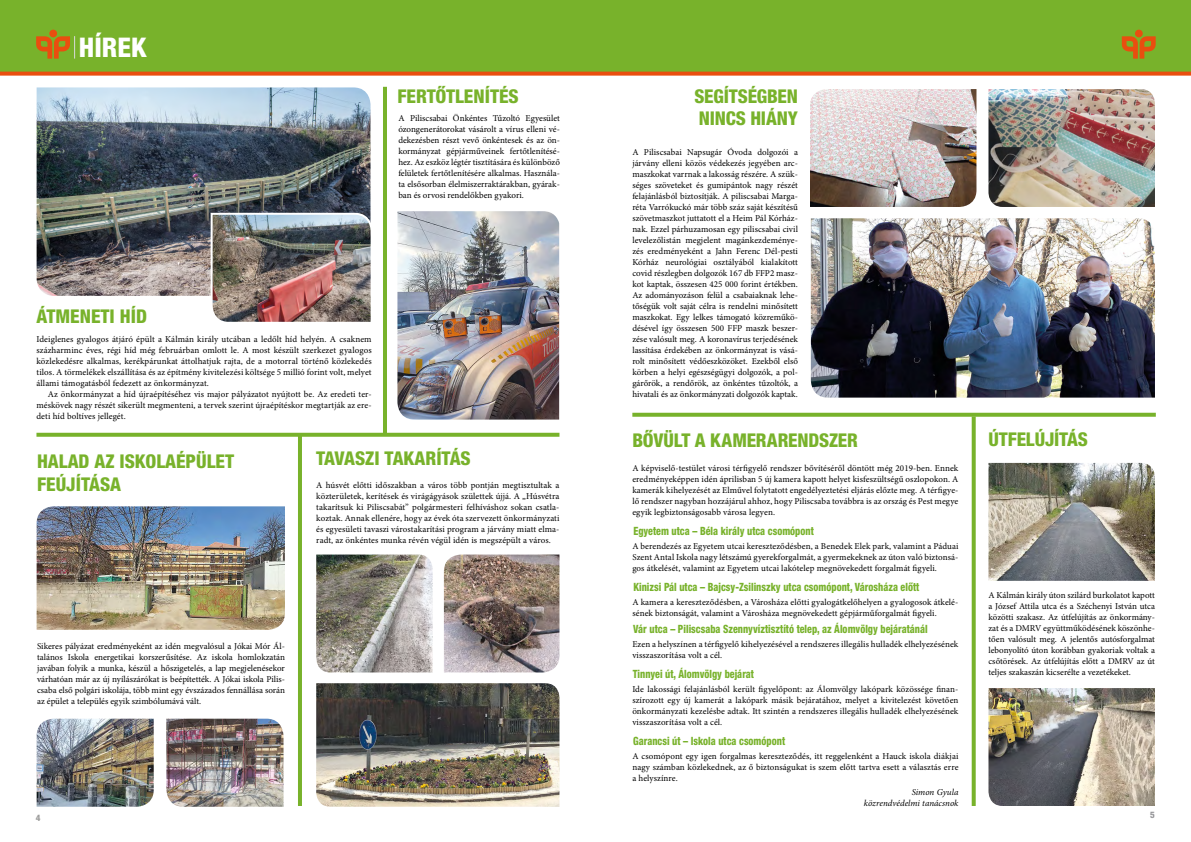
<style>
.page{position:relative;width:1191px;height:842px;background:#fff}
.page>*{position:absolute;margin:0;border:0;box-sizing:border-box;transform-origin:0 0}
.t1{font:800 condensed 27.1px "Helvetica Neue LT Pro";color:#fff}
.t2{font:800 condensed 19px/22.8px "Helvetica Neue LT Pro";color:#78b22b}
.t3{font:800 condensed 11.4px "Helvetica Neue LT Pro";color:#78b22b;scale:.88 1}
.t4{font:9px/11px "Minion Pro";letter-spacing:.005em;color:#000;text-align:justify}
.t5{font:italic 9px/11px "Minion Pro";letter-spacing:.005em;color:#000;text-align:right}
.t6{font:800 condensed 9px "Helvetica Neue LT Pro";color:#9d9d9c}
.t7{font:800 condensed 9px "Helvetica Neue LT Pro";color:#98989b}
</style>
<div class="page">
<div style="left:0;top:0;width:1191px;height:72px;background:#78b22b"></div>
<div style="left:1135px;top:30px;width:7px;height:7px;background:#e94e0f;border-radius:50%"></div>
<svg style="left:1121px;top:36px;width:34px;height:23px"></svg>
<div style="left:49px;top:30px;width:8px;height:7px;background:#e94e0f;border-radius:50%"></div>
<svg style="left:36px;top:36px;width:39px;height:23px"></svg>
<svg style="left:0;top:72px;width:1191px;height:4px;background:#eb5e25"></svg>
<hr style="left:383px;top:87px;width:4px;height:348px;background:#78b22b">
<hr style="left:298px;top:435px;width:4px;height:371px;background:#78b22b">
<svg style="left:36px;top:433px;width:523px;height:4px;background:#80b637"></svg>
<img style="left:37px;top:87px;width:333px;height:209px">
<img style="left:811px;top:218px;width:344px;height:180px">
<img style="left:397px;top:211px;width:162px;height:209px">
<img style="left:210px;top:212px;width:161px;height:110px">
<svg style="left:632px;top:413px;width:523px;height:4px;background:#80b638"></svg>
<svg style="left:971px;top:416px;width:4px;height:390px;background:#8fbf50"></svg>
<img style="left:37px;top:506px;width:248px;height:124px">
<img style="left:37px;top:719px;width:117px;height:88px">
<img style="left:166px;top:719px;width:117px;height:88px">
<img style="left:316px;top:683px;width:243px;height:124px">
<img style="left:316px;top:554px;width:116px;height:118px">
<img style="left:444px;top:554px;width:115px;height:118px">
<img style="left:810px;top:89px;width:166px;height:118px">
<img style="left:988px;top:89px;width:167px;height:118px">
<img style="left:988px;top:688px;width:167px;height:118px">
<img style="left:988px;top:463px;width:167px;height:118px">
<h1 class="t1" style="left:79px;top:31px;width:69px">HÍREK</h1>
<h2 class="t2" style="left:397px;top:84px;width:123px">FERTŐTLENÍTÉS</h2>
<p class="t4" style="left:398px;top:113px;width:163px">A Piliscsabai Önkéntes Tűzoltó Egyesület ózongenerátorokat vásárolt a vírus elleni vé&shy;dekezésben részt vevő önkéntesek és az ön&shy;kormányzat gépjárműveinek fertőtlenítésé&shy;hez. Az eszköz légtér tisztítására és különböző felületek fertőtlenítésére alkalmas. Használa&shy;ta elsősorban élelmiszerraktárakban, gyárak&shy;ban és orvosi rendelőkben gyakori.</p>
<h2 class="t2" style="left:36px;top:305px;width:112px">ÁTMENETI HÍD</h2>
<p class="t4" style="left:36px;top:334px;width:337px">Ideiglenes gyalogos átjáró épült a Kálmán király utcában a ledőlt híd helyén. A csaknem százharminc éves, régi híd még februárban omlott le. A most készült szerkezet gyalogos közlekedésre alkalmas, kerékpárunkat áttolhatjuk rajta, de a motorral történő közlekedés tilos. A törmelékek elszállítása és az építmény kivitelezési költsége 5 millió forint volt, melyet állami támogatásból fedezett az önkormányzat.</p>
<p class="t4" style="left:36px;top:389px;width:337px;text-indent:11px">Az önkormányzat a híd újraépítéséhez vis major pályázatot nyújtott be. Az eredeti ter&shy;méskövek nagy részét sikerült megmenteni, a tervek szerint újraépítéskor megtartják az ere&shy;deti híd boltíves jellegét.</p>
<h2 class="t2" style="left:37px;top:449px;width:199px">HALAD AZ ISKOLAÉPÜLET<br>FEÚJÍTÁSA</h2>
<h2 class="t2" style="left:316px;top:447px;width:156px">TAVASZI TAKARÍTÁS</h2>
<p class="t4" style="left:316px;top:479px;width:245px">A húsvét előtti időszakban a város több pontján megtisztultak a közterületek, kerítések és virágágyások születtek újjá. A „Húsvétra takarítsuk ki Piliscsabát” polgármesteri felhíváshoz sokan csatla&shy;koztak. Annak ellenére, hogy az évek óta szervezett önkormányzati és egyesületi tavaszi várostakarítási program a járvány miatt elma&shy;radt, az önkéntes munka révén végül idén is megszépült a város.</p>
<p class="t4" style="left:37px;top:641px;width:249px">Sikeres pályázat eredményeként az idén megvalósul a Jókai Mór Ál&shy;talános Iskola energetikai korszerűsítése. Az iskola homlokzatán javában folyik a munka, készül a hőszigetelés, a lap megjelenésekor várhatóan már az új nyílászárókat is beépítették. A Jókai iskola Pilis&shy;csaba első polgári iskolája, több mint egy évszázados fennállása során az épület a település egyik szimbólumává vált.</p>
<h2 class="t2" style="left:694px;top:84px;width:105px">SEGÍTSÉGBEN<br>NINCS HIÁNY</h2>
<p class="t4" style="left:632px;top:146px;width:167px">A Piliscsabai Napsugár Óvoda dolgozói a járvány elleni közös védekezés jegyében arc&shy;maszkokat varrnak a lakosság részére. A szük&shy;séges szöveteket és gumipántok nagy részét felajánlásból biztosítják. A piliscsabai Marga&shy;réta Varrókuckó már több száz saját készítésű szövetmaszkot juttatott el a Heim Pál Kórház&shy;nak. Ezzel párhuzamosan egy piliscsabai civil levelezőlistán megjelent magánkezdeménye&shy;zés eredményeként a Jahn Ferenc Dél-pesti Kórház neurológiai osztályából kialakított covid részlegben dolgozók 167 db FFP2 masz&shy;kot kaptak, összesen 425 000 forint értékben.<br>Az adományozáson felül a csabaiaknak lehe&shy;tőségük volt saját célra is rendelni minősített maszkokat. Egy lelkes támogató közreműkö&shy;désével így összesen 500 FFP maszk beszer&shy;zése valósult meg. A koronavírus terjedésének lassítása érdekében az önkormányzat is vásá&shy;rolt minősített védőeszközöket. Ezekből első körben a helyi egészségügyi dolgozók, a pol&shy;gárőrök, a rendőrök, az önkéntes tűzoltók, a hivatali és az önkormányzati dolgozók kaptak.</p>
<h2 class="t2" style="left:632px;top:428px;width:227px">BŐVÜLT A KAMERARENDSZER</h2>
<p class="t4" style="left:632px;top:462px;width:327px">A képviselő-testület városi térfigyelő rendszer bővítéséről döntött még 2019-ben. Ennek eredményeképpen idén áprilisban 5 új kamera kapott helyet kisfeszültségű oszlopokon. A kamerák kihelyezését az Elművel folytatott engedélyeztetési eljárás előzte meg. A térfigye&shy;lő rendszer nagyban hozzájárul ahhoz, hogy Piliscsaba továbbra is az ország és Pest megye egyik legbiztonságosabb városa legyen.</p>
<p class="t3" style="left:633px;top:524px;width:206px">Egyetem utca – Béla király utca csomópont</p>
<p class="t4" style="left:632px;top:540px;width:328px">A berendezés az Egyetem utcai kereszteződésben, a Benedek Elek park, valamint a Páduai Szent Antal Iskola nagy létszámú gyerekforgalmát, a gyermekeknek az úton való biztonsá&shy;gos átkelését, valamint az Egyetem utcai lakótelep megnövekedett forgalmát figyeli.</p>
<p class="t3" style="left:633px;top:580px;width:326px">Kinizsi Pál utca – Bajcsy-Zsilinszky utca csomópont, Városháza előtt</p>
<p class="t4" style="left:632px;top:596px;width:327px">A kamera a kereszteződésben, a Városháza előtti gyalogátkelőhelyen a gyalogosok átkelé&shy;sének biztonságát, valamint a Városháza megnövekedett gépjárműforgalmát figyeli.</p>
<p class="t3" style="left:633px;top:622px;width:336px">Vár utca – Piliscsaba Szennyvíztisztító telep, az Álomvölgy bejáratánál</p>
<p class="t4" style="left:632px;top:639px;width:327px">Ezen a helyszínen a térfigyelő kihelyezésével a rendszeres illegális hulladék elhelyezésének visszaszorítása volt a cél.</p>
<p class="t3" style="left:633px;top:667px;width:139px">Tinnyei út, Álomvölgy bejárat</p>
<p class="t4" style="left:632px;top:684px;width:328px">Ide lakossági felajánlásból került figyelőpont: az Álomvölgy lakópark közössége finan&shy;szírozott egy új kamerát a lakópark másik bejáratához, melyet a kivitelezést követően önkormányzati kezelésbe adtak. Itt szintén a rendszeres illegális hulladék elhelyezésének visszaszorítása volt a cél.</p>
<p class="t3" style="left:633px;top:734px;width:174px">Garancsi út – Iskola utca csomópont</p>
<p class="t4" style="left:632px;top:751px;width:328px">A csomópont egy igen forgalmas kereszteződés, itt reggelenként a Hauck iskola diákjai nagy számban közlekednek, az ő biztonságukat is szem előtt tartva esett a választás erre a helyszínre.</p>
<p class="t5" style="left:864px;top:786px;width:96px">Simon Gyula közrendvédelmi tanácsnok</p>
<h2 class="t2" style="left:988px;top:428px;width:101px">ÚTFELÚJÍTÁS</h2>
<p class="t4" style="left:988px;top:590px;width:168px">A Kálmán király úton szilárd burkolatot kapott a József Attila utca és a Széchenyi István utca közötti szakasz. Az útfelújítás az önkormány&shy;zat és a DMRV együttműködésének köszönhe&shy;tően valósult meg. A jelentős autósforgalmat lebonyolító úton korábban gyakoriak voltak a csőtörések. Az útfelújítás előtt a DMRV az út teljes szakaszán kicserélte a vezetékeket.</p>
<p class="t6" style="left:36px;top:812px;width:6px">4</p>
<p class="t7" style="left:1150px;top:810px;width:6px">5</p>
</div>
